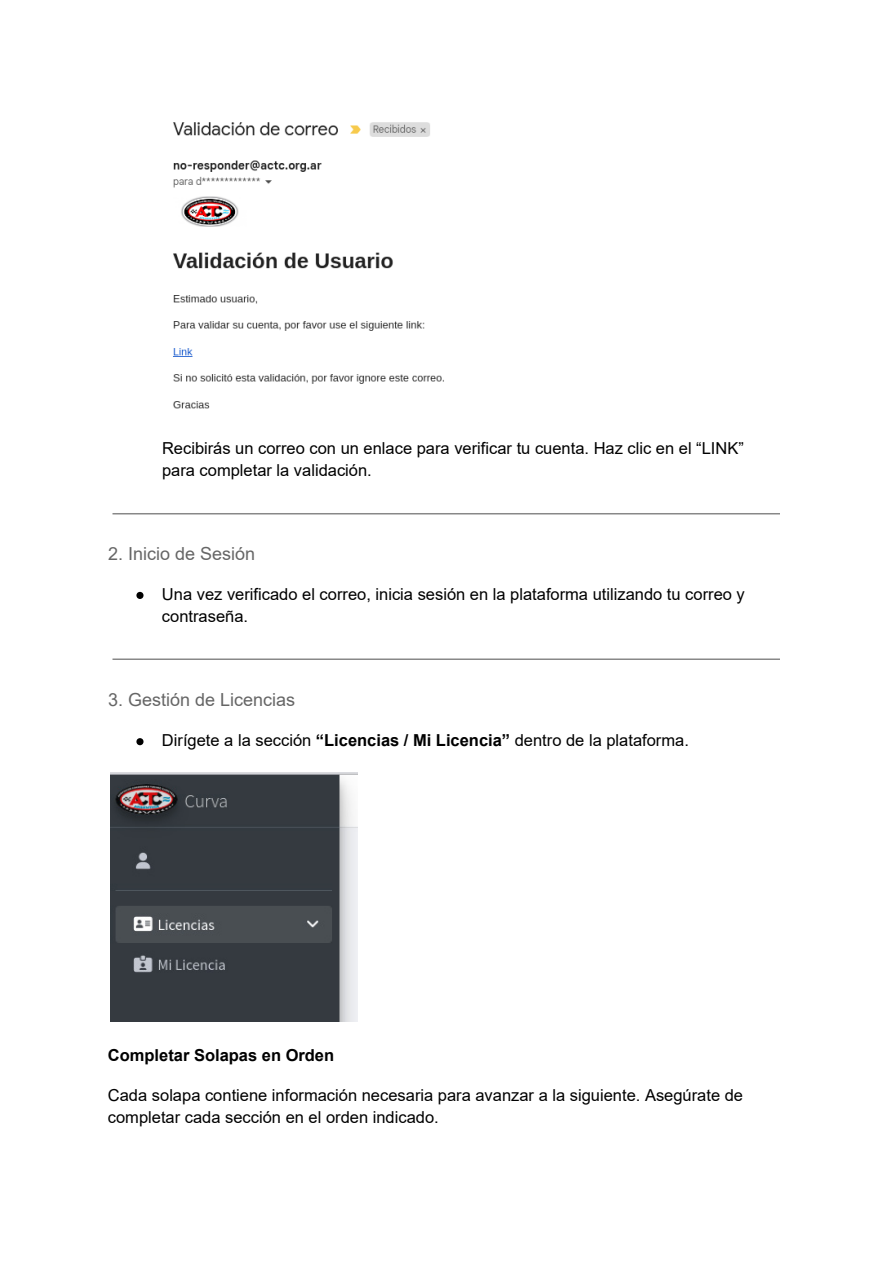
<style>
.page{position:relative;width:894px;height:1263px;background:#fff}
.page>*{position:absolute;margin:0;border:0;box-sizing:border-box;transform-origin:0 0}
.t1{font:18px "Arial";color:#666}
.t2{font:16.5px/21.8px "Arial";color:#000}
.t3{font:700 16.5px "Arial";color:#000}
.s1{font-weight:700}
</style>
<div class="page">
<hr style="left:112px;top:513px;width:668px;height:1px;background:#888">
<svg style="left:136px;top:592px;width:8px;height:7px"></svg>
<hr style="left:112px;top:658px;width:668px;height:2px;background:#888">
<svg style="left:136px;top:738px;width:8px;height:7px"></svg>
<img style="left:173px;top:122px;width:271px;height:287px">
<img style="left:110px;top:773px;width:248px;height:249px">
<p class="t2" style="left:162px;top:437px;width:583px">Recibirás un correo con un enlace para verificar tu cuenta. Haz clic en el “LINK” para completar la validación.</p>
<p class="t1" style="left:108px;top:541px;width:149px">2. Inicio de Sesión</p>
<p class="t2" style="left:162px;top:583px;width:584px">Una vez verificado el correo, inicia sesión en la plataforma utilizando tu correo y contraseña.</p>
<p class="t1" style="left:108px;top:687px;width:189px">3. Gestión de Licencias</p>
<p class="t2" style="left:162px;top:730px;width:528px">Dirígete a la sección <span class="s1">“Licencias / Mi Licencia”</span> dentro de la plataforma.</p>
<p class="t3" style="left:108px;top:1044px;width:228px">Completar Solapas en Orden</p>
<p class="t2" style="left:108px;top:1084px;width:637px">Cada solapa contiene información necesaria para avanzar a la siguiente. Asegúrate de completar cada sección en el orden indicado.</p>
</div>
